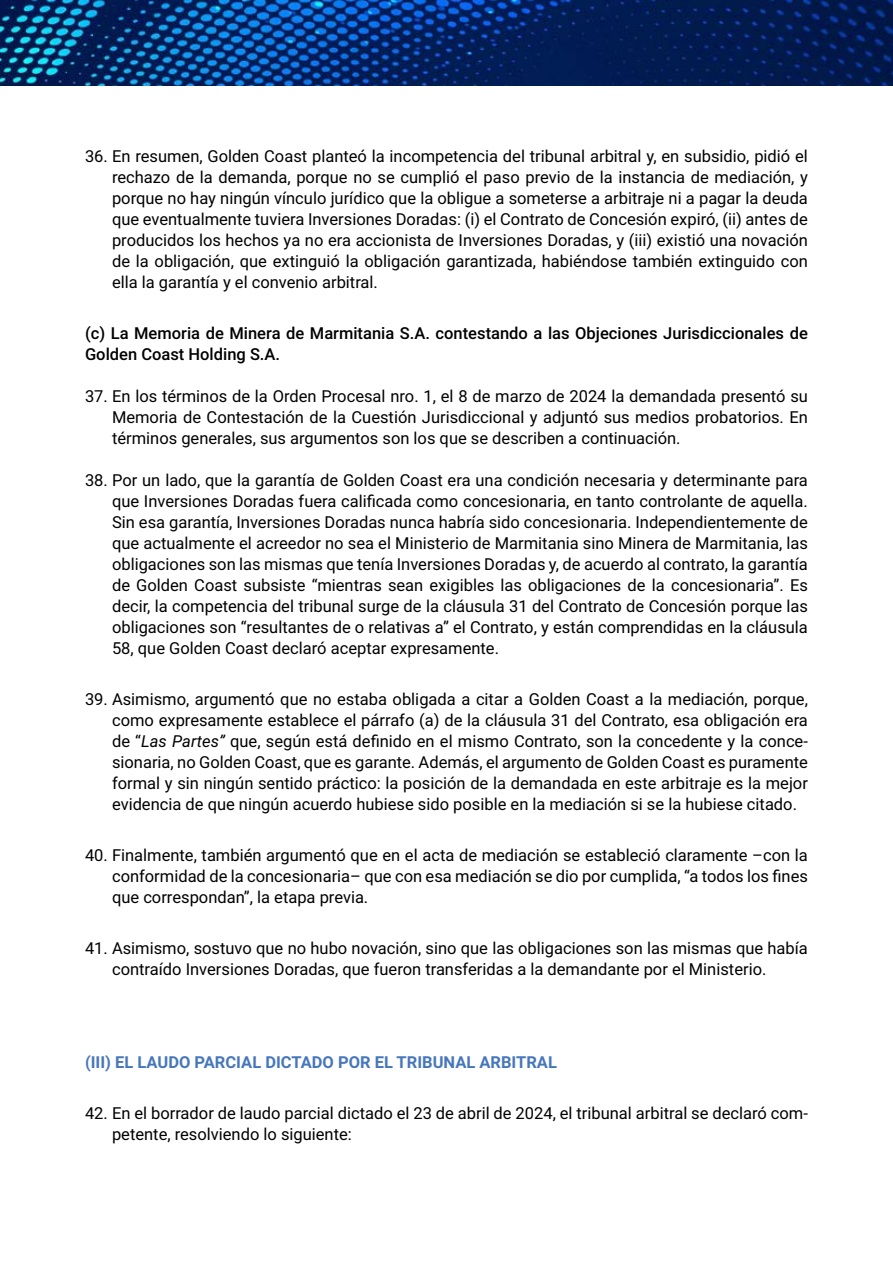
<style>
.page{position:relative;width:893px;height:1263px;background:#fff}
.page>*{position:absolute;margin:0;border:0;box-sizing:border-box;transform-origin:0 0}
.t1{font:16.5px/21px "Roboto";color:#000;text-align:justify}
.t2{font:500 16.5px/21px "Roboto";color:#000}
.t3{font:700 16.5px "Roboto";color:#4777bb}
.s1{font-style:italic}
</style>
<div class="page">
<img style="left:0;top:0;width:893px;height:85px">
<p class="t1" style="left:112px;top:145px;width:697px;text-indent:-27px">36. En resumen, Golden Coast planteó la incompetencia del tribunal arbitral y, en subsidio, pidió el rechazo de la demanda, porque no se cumplió el paso previo de la instancia de mediación, y porque no hay ningún vínculo jurídico que la obligue a someterse a arbitraje ni a pagar la deuda que eventualmente tuviera Inversiones Doradas: (i) el Contrato de Concesión expiró, (ii) antes de producidos los hechos ya no era accionista de Inversiones Doradas, y (iii) existió una novación de la obligación, que extinguió la obligación garantizada, habiéndose también extinguido con ella la garantía y el convenio arbitral.</p>
<p class="t2" style="left:85px;top:322px;width:724px">(c) La Memoria de Minera de Marmitania S.A. contestando a las Objeciones Jurisdiccionales de<br>Golden Coast Holding S.A.</p>
<p class="t1" style="left:112px;top:385px;width:697px;text-indent:-27px">37. En los términos de la Orden Procesal nro. 1, el 8 de marzo de 2024 la demandada presentó su Memoria de Contestación de la Cuestión Jurisdiccional y adjuntó sus medios probatorios. En términos generales, sus argumentos son los que se describen a continuación.</p>
<p class="t1" style="left:112px;top:469px;width:697px;text-indent:-27px">38. Por un lado, que la garantía de Golden Coast era una condición necesaria y determinante para que Inversiones Doradas fuera calificada como concesionaria, en tanto controlante de aquella.<br>Sin esa garantía, Inversiones Doradas nunca habría sido concesionaria. Independientemente de que actualmente el acreedor no sea el Ministerio de Marmitania sino Minera de Marmitania, las obligaciones son las mismas que tenía Inversiones Doradas y, de acuerdo al contrato, la garantía de Golden Coast subsiste “mientras sean exigibles las obligaciones de la concesionaria”. Es decir, la competencia del tribunal surge de la cláusula 31 del Contrato de Concesión porque las obligaciones son “resultantes de o relativas a” el Contrato, y están comprendidas en la cláusula 58, que Golden Coast declaró aceptar expresamente.</p>
<p class="t1" style="left:112px;top:688px;width:697px;text-indent:-27px">39. Asimismo, argumentó que no estaba obligada a citar a Golden Coast a la mediación, porque, como expresamente establece el párrafo (a) de la cláusula 31 del Contrato, esa obligación era de “<span class="s1">Las Partes”</span> que, según está definido en el mismo Contrato, son la concedente y la conce&shy;sionaria, no Golden Coast, que es garante. Además, el argumento de Golden Coast es puramente formal y sin ningún sentido práctico: la posición de la demandada en este arbitraje es la mejor evidencia de que ningún acuerdo hubiese sido posible en la mediación si se la hubiese citado.</p>
<p class="t1" style="left:112px;top:844px;width:697px;text-indent:-27px">40. Finalmente, también argumentó que en el acta de mediación se estableció claramente –con la conformidad de la concesionaria– que con esa mediación se dio por cumplida, “a todos los fines que correspondan”, la etapa previa.</p>
<p class="t1" style="left:112px;top:937px;width:697px;text-indent:-27px">41. Asimismo, sostuvo que no hubo novación, sino que las obligaciones son las mismas que había contraído Inversiones Doradas, que fueron transferidas a la demandante por el Ministerio.</p>
<p class="t3" style="left:85px;top:1051px;width:473px">(III) EL LAUDO PARCIAL DICTADO POR EL TRIBUNAL ARBITRAL</p>
<p class="t1" style="left:112px;top:1102px;width:697px;text-indent:-27px">42. En el borrador de laudo parcial dictado el 23 de abril de 2024, el tribunal arbitral se declaró com&shy;petente, resolviendo lo siguiente:</p>
</div>
